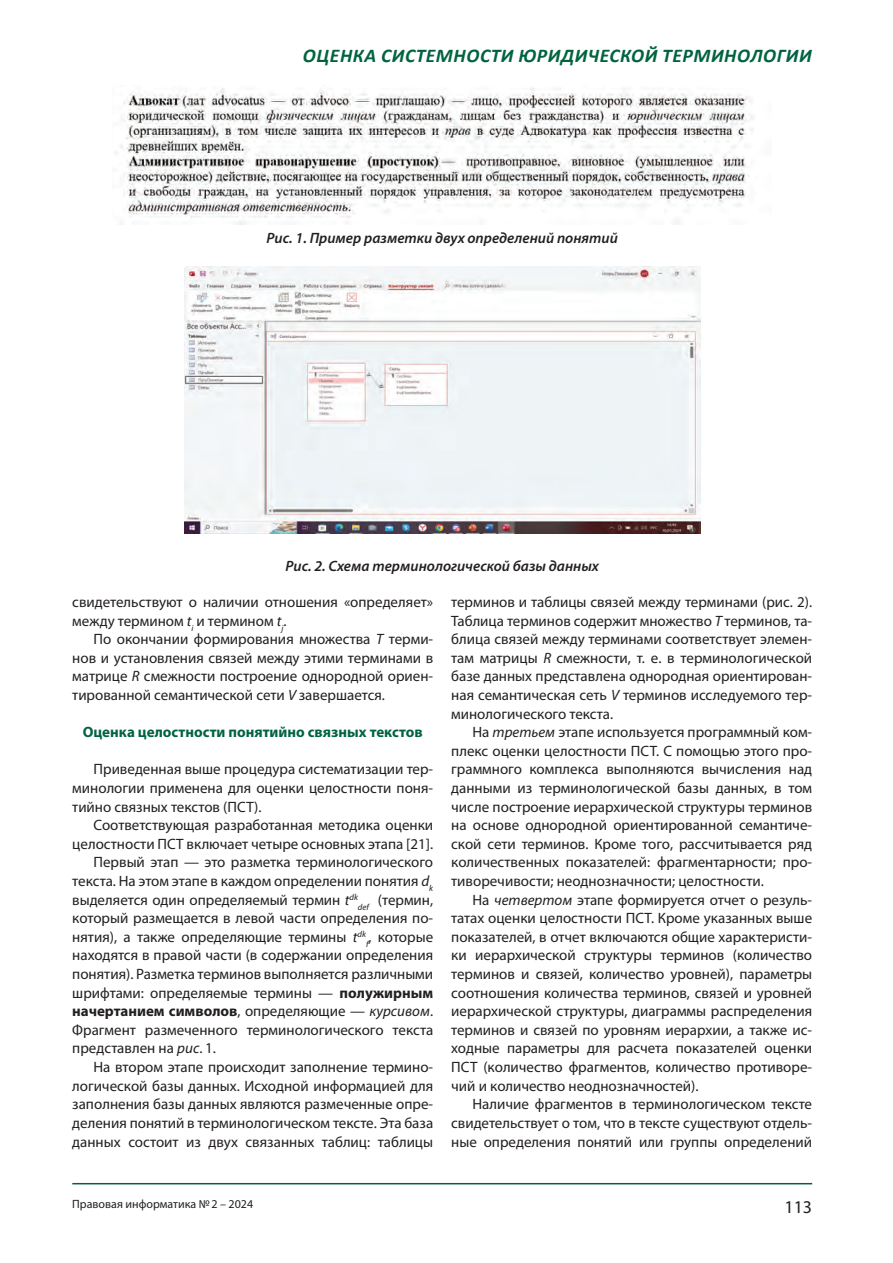
<style>
.page{position:relative;width:893px;height:1263px;background:#fff}
.page>*{position:absolute;margin:0;border:0;box-sizing:border-box;transform-origin:0 0}
.t1{font:italic 700 19.5px "Calibri";letter-spacing:.03em;color:#00633f}
.t2{font:18px "Myriad Pro";color:#231f20}
.t3{font:15px/18.6px "Myriad Pro";color:#231f20;text-align:justify}
.t4{font:italic 600 15px "Myriad Pro";color:#231f20}
.t5{font:700 15px "Myriad Pro";color:#231f20}
.t6{font:700 15px "Myriad Pro";color:#00633f}
.t7{font:12px "Myriad Pro";color:#231f20}
.s1{font-style:italic}
.s2{font-weight:700}
.s3{font-weight:400}
.s4{font-weight:400;font-style:italic}
</style>
<div class="page">
<hr style="left:72px;top:1183px;width:740px;height:1px;background:#00633f">
<img style="left:115px;top:88px;width:639px;height:136px">
<img style="left:184px;top:266px;width:516px;height:268px">
<h1 class="t1" style="left:303px;top:44px;width:510px">ОЦЕНКА СИСТЕМНОСТИ ЮРИДИЧЕСКОЙ ТЕРМИНОЛОГИИ</h1>
<p class="t4" style="left:267px;top:228px;width:353px">Рис. 1. Пример разметки двух определений понятий</p>
<p class="t4" style="left:285px;top:557px;width:315px">Рис. 2. Схема терминологической базы данных</p>
<p class="t3" style="left:72px;top:592px;width:362px">свидетельствуют о наличии отношения «определяет» между термином <span class="s1">t</span><sub>i</sub> и термином <span class="s1">t</span><sub>j</sub>.</p>
<p class="t3" style="left:72px;top:630px;width:362px;text-indent:21px">По окончании формирования множества <span class="s1">T</span> терми&shy;нов и установления связей между этими терминами в матрице <span class="s1">R</span> смежности построение однородной ориен&shy;тированной семантической сети <span class="s1">V</span> завершается.</p>
<p class="t6" style="left:83px;top:722px;width:342px">Оценка целостности понятийно связных текстов</p>
<p class="t3" style="left:72px;top:760px;width:362px;text-indent:21px">Приведенная выше процедура систематизации тер&shy;минологии применена для оценки целостности поня&shy;тийно связных текстов (ПСТ).</p>
<p class="t3" style="left:94px;top:816px;width:341px">Соответствующая разработанная методика оценки</p>
<p class="t3" style="left:72px;top:834px;width:362px">целостности ПСТ включает четыре основных этапа [21].</p>
<p class="t3" style="left:94px;top:853px;width:341px">Первый этап — это разметка терминологического</p>
<p class="t3" style="left:72px;top:871px;width:362px">текста. На этом этапе в каждом определении понятия <span class="s1">d</span><sub>k</sub></p>
<p class="t3" style="left:72px;top:890px;width:362px">выделяется один определяемый термин <span class="s1">t</span><sup>dk</sup><sub>def</sub> (термин,</p>
<p class="t3" style="left:72px;top:909px;width:362px">который размещается в левой части определения по-</p>
<p class="t3" style="left:72px;top:927px;width:362px">нятия), а также определяющие термины <span class="s1">t</span><sup>dk</sup><sub>f</sub>, которые</p>
<p class="t3" style="left:72px;top:946px;width:362px">находятся в правой части (в содержании определения</p>
<p class="t3" style="left:72px;top:964px;width:362px">понятия). Разметка терминов выполняется различными</p>
<p class="t3" style="left:72px;top:983px;width:362px">шрифтами: определяемые термины — <span class="s2">полужирным</span></p>
<p class="t5" style="left:72px;top:1001px;width:362px">начертанием символов<span class="s3">, определяющие —</span> <span class="s4">курсивом</span><span class="s3">.</span></p>
<p class="t3" style="left:72px;top:1020px;width:362px">Фрагмент размеченного терминологического текста</p>
<p class="t3" style="left:72px;top:1039px;width:145px">представлен на <span class="s1">рис</span>. 1.</p>
<p class="t3" style="left:94px;top:1057px;width:341px">На втором этапе происходит заполнение термино-</p>
<p class="t3" style="left:72px;top:1076px;width:362px">логической базы данных. Исходной информацией для</p>
<p class="t3" style="left:72px;top:1095px;width:362px">заполнения базы данных являются размеченные опре-</p>
<p class="t3" style="left:72px;top:1113px;width:362px">деления понятий в терминологическом тексте. Эта база</p>
<p class="t3" style="left:72px;top:1132px;width:362px">данных состоит из двух связанных таблиц: таблицы</p>
<p class="t3" style="left:451px;top:592px;width:362px">терминов и таблицы связей между терминами (рис. 2).<br>Таблица терминов содержит множество <span class="s1">T</span> терминов, та&shy;блица связей между терминами соответствует элемен&shy;там матрицы <span class="s1">R</span> смежности, т. е. в терминологической базе данных представлена однородная ориентирован&shy;ная семантическая сеть <span class="s1">V</span> терминов исследуемого тер&shy;минологического текста.</p>
<p class="t3" style="left:451px;top:723px;width:362px;text-indent:21px">На <span class="s1">третьем</span> этапе используется программный ком&shy;плекс оценки целостности ПСТ. С помощью этого про&shy;граммного комплекса выполняются вычисления над данными из терминологической базы данных, в том числе построение иерархической структуры терминов на основе однородной ориентированной семантиче&shy;ской сети терминов. Кроме того, рассчитывается ряд количественных показателей: фрагментарности; про&shy;тиворечивости; неоднозначности; целостности.</p>
<p class="t3" style="left:451px;top:890px;width:362px;text-indent:21px">На <span class="s1">четвертом</span> этапе формируется отчет о резуль&shy;татах оценки целостности ПСТ. Кроме указанных выше показателей, в отчет включаются общие характеристи&shy;ки иерархической структуры терминов (количество терминов и связей, количество уровней), параметры соотношения количества терминов, связей и уровней иерархической структуры, диаграммы распределения терминов и связей по уровням иерархии, а также ис&shy;ходные параметры для расчета показателей оценки ПСТ (количество фрагментов, количество противоре&shy;чий и количество неоднозначностей).</p>
<p class="t3" style="left:451px;top:1095px;width:362px;text-indent:21px">Наличие фрагментов в терминологическом тексте свидетельствует о том, что в тексте существуют отдель&shy;ные определения понятий или группы определений</p>
<p class="t7" style="left:72px;top:1197px;width:182px">Правовая информатика №2 – 2024</p>
<p class="t2" style="left:784px;top:1195px;width:29px">113</p>
</div>
